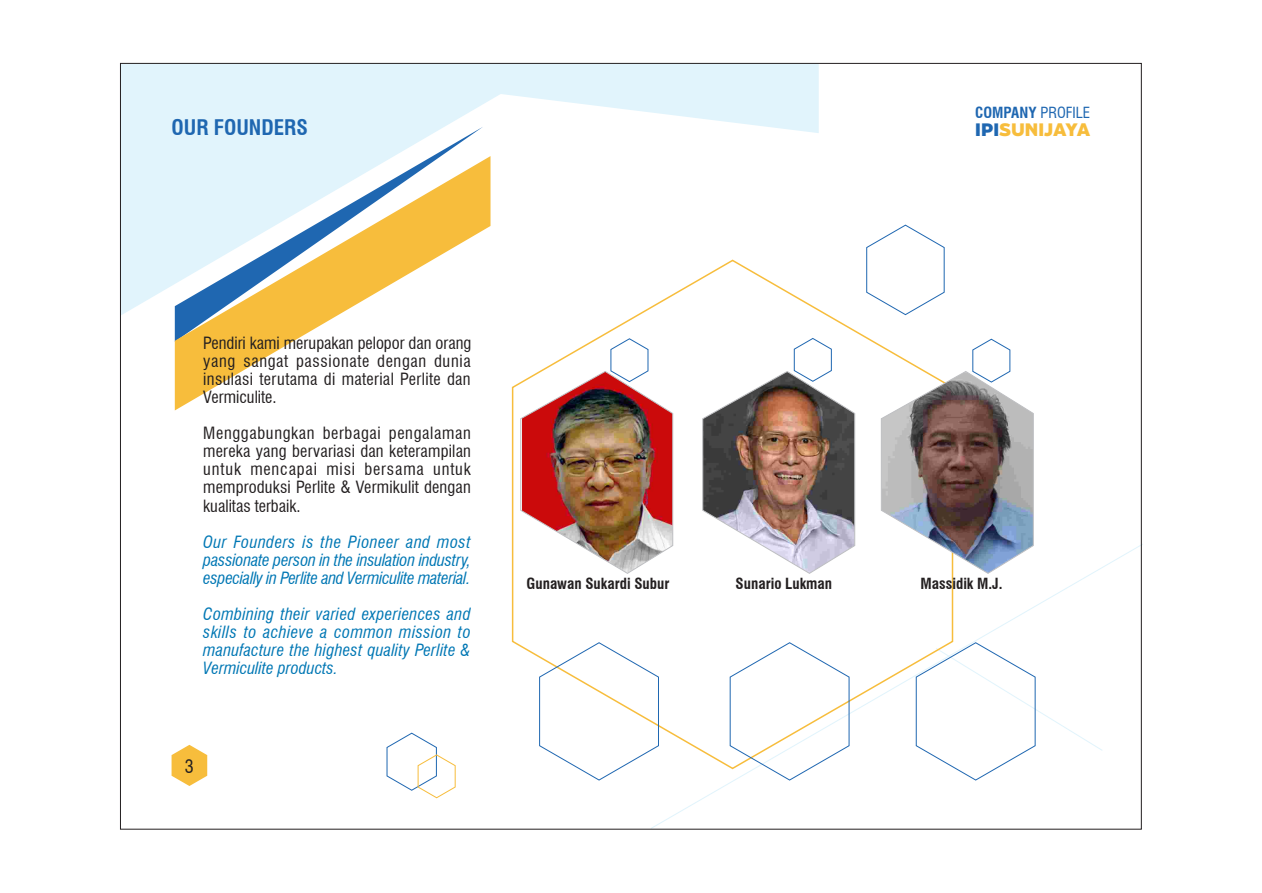
<style>
.page{position:relative;width:1262px;height:893px;background:#fff}
.page>*{position:absolute;margin:0;border:0;box-sizing:border-box;transform-origin:0 0}
.t1{font:700 condensed 21px "Swiss 721 BT";color:#1f67b1}
.t2{font:18px "Kepler 296";color:#f7bd3c}
.t3{font:condensed 18px "Swiss 721 BT";color:#231f20}
.t4{font:condensed 16.5px/18px "Swiss 721 BT";letter-spacing:.01em;color:#231f20;text-align:justify}
.t5{font:italic condensed 16.5px/18px "Swiss 721 BT";letter-spacing:-.01em;color:#0077b4;text-align:justify}
.t6{font:700 condensed 15px "Swiss 721 BT";color:#231f20}
.t7{font:700 condensed 15px "Swiss 721 BT";color:#1f67b1}
.s1{font-weight:400}
.s2{color:#1f67b1}
</style>
<div class="page">
<svg style="left:511px;top:258px;width:434px;height:400px"></svg>
<svg style="left:650px;top:543px;width:493px;height:286px"></svg>
<svg style="left:386px;top:732px;width:70px;height:66px"></svg>
<svg style="left:175px;top:316px;width:162px;height:94px"></svg>
<svg style="left:122px;top:65px;width:372px;height:251px;fill:#e1f4fc"></svg>
<svg style="left:494px;top:65px;width:324px;height:68px"></svg>
<img style="left:702px;top:338px;width:153px;height:235px">
<img style="left:520px;top:338px;width:153px;height:235px">
<svg style="left:880px;top:339px;width:153px;height:234px"></svg>
<svg style="left:539px;top:642px;width:120px;height:138px"></svg>
<svg style="left:866px;top:225px;width:78px;height:90px"></svg>
<svg style="left:729px;top:642px;width:120px;height:138px"></svg>
<svg style="left:915px;top:642px;width:188px;height:138px"></svg>
<svg style="left:171px;top:744px;width:36px;height:42px"></svg>
<p class="t1" style="left:171px;top:115px;width:138px">OUR FOUNDERS</p>
<p class="t7" style="left:975px;top:103px;width:116px">COMPANY <span class="s1">PROFILE</span></p>
<p class="t2" style="left:975px;top:116px;width:116px"><span class="s2">IPI</span>SUNIJAYA</p>
<p class="t4" style="left:203px;top:334px;width:269px">Pendiri kami merupakan pelopor dan orang yang sangat passionate dengan dunia insulasi terutama di material Perlite dan Vermiculite.</p>
<p class="t4" style="left:203px;top:424px;width:269px">Menggabungkan berbagai pengalaman mereka yang bervariasi dan keterampilan untuk mencapai misi bersama untuk memproduksi Perlite &amp; Vermikulit dengan kualitas terbaik.</p>
<p class="t5" style="left:203px;top:532px;width:269px">Our Founders is the Pioneer and most passionate person in the insulation industry, especially in Perlite and Vermiculite material.</p>
<p class="t5" style="left:203px;top:604px;width:269px">Combining their varied experiences and skills to achieve a common mission to manufacture the highest quality Perlite &amp; Vermiculite products.</p>
<p class="t3" style="left:185px;top:755px;width:10px">3</p>
<p class="t6" style="left:526px;top:575px;width:144px">Gunawan Sukardi Subur</p>
<p class="t6" style="left:735px;top:575px;width:98px">Sunario Lukman</p>
<p class="t6" style="left:920px;top:575px;width:84px">Massidik M.J.</p>
</div>
